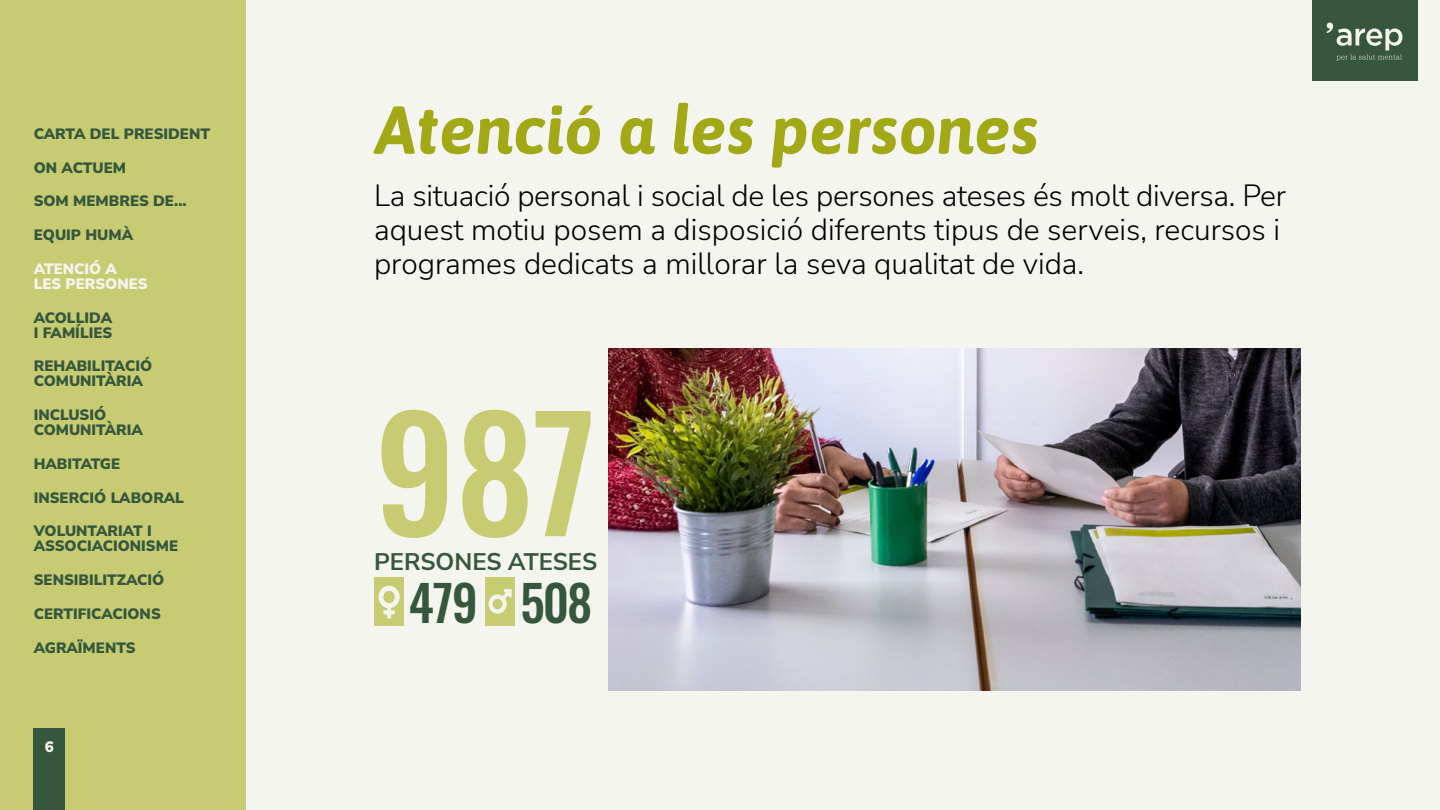
<style>
.page{position:relative;width:1440px;height:810px;background:#fff}
.page>*{position:absolute;margin:0;border:0;box-sizing:border-box;transform-origin:0 0}
.t1{font:500 154.5px "Oswald";color:#c7cc73}
.t2{font:italic 700 67.5px "Asap";color:#a1a916}
.t3{font:500 49.5px "Oswald";letter-spacing:-.03em;color:#36573d}
.t4{font:300 30px/33.8px "Nunito Sans";color:#000}
.t5{font:700 24px "Nunito Sans";color:#36573d}
.t6{font:900 15px/15px "Nunito Sans";color:#36573d}
.t7{font:900 15px/15px "Nunito Sans";color:#f5f5f0}
</style>
<div class="page">
<div style="left:6px;top:0;width:1434px;height:810px;background:#f5f5f0"></div>
<div style="left:374px;top:578px;width:30px;height:48px;background:#c7cc73"></div>
<svg style="left:379px;top:586px;width:21px;height:33px"></svg>
<div style="left:485px;top:578px;width:30px;height:48px;background:#c7cc73"></div>
<svg style="left:488px;top:589px;width:24px;height:25px"></svg>
<img style="left:608px;top:348px;width:692px;height:342px">
<div style="left:1312px;top:0;width:106px;height:81px;background:#36573d"></div>
<svg style="left:1327px;top:22px;width:76px;height:39px"></svg>
<div style="left:0;top:0;width:246px;height:810px;background:#c7cc73"></div>
<div style="left:34px;top:729px;width:31px;height:81px;background:#36573d"></div>
<p class="t6" style="left:34px;top:125px;width:178px">CARTA DEL PRESIDENT</p>
<p class="t6" style="left:34px;top:159px;width:94px">ON ACTUEM</p>
<p class="t6" style="left:34px;top:193px;width:154px">SOM MEMBRES DE...</p>
<p class="t6" style="left:34px;top:227px;width:101px">EQUIP HUMÀ</p>
<p class="t7" style="left:34px;top:260px;width:115px">ATENCIÓ A<br>LES PERSONES</p>
<p class="t6" style="left:34px;top:309px;width:80px">ACOLLIDA<br>I FAMÍLIES</p>
<p class="t6" style="left:34px;top:358px;width:120px">REHABILITACIÓ<br>COMUNITÀRIA</p>
<p class="t6" style="left:34px;top:407px;width:111px">INCLUSIÓ<br>COMUNITÀRIA</p>
<p class="t6" style="left:34px;top:455px;width:88px">HABITATGE</p>
<p class="t6" style="left:34px;top:489px;width:152px">INSERCIÓ LABORAL</p>
<p class="t6" style="left:34px;top:523px;width:146px">VOLUNTARIAT I<br>ASSOCIACIONISME</p>
<p class="t6" style="left:34px;top:572px;width:132px">SENSIBILITZACIÓ</p>
<p class="t6" style="left:34px;top:605px;width:129px">CERTIFICACIONS</p>
<p class="t6" style="left:34px;top:639px;width:103px">AGRAÏMENTS</p>
<p class="t7" style="left:45px;top:738px;width:10px">6</p>
<h2 class="t2" style="left:375px;top:83px;width:665px">Atenció a les persones</h2>
<h3 class="t4" style="left:374px;top:178px;width:913px">La situació personal i social de les persones ateses és molt diversa. Per aquest motiu posem a disposició diferents tipus de serveis, recursos i programes dedicats a millorar la seva qualitat de vida.</h3>
<h1 class="t1" style="left:375px;top:336px;width:223px">987</h1>
<h3 class="t5" style="left:374px;top:545px;width:225px">PERSONES ATESES</h3>
<h3 class="t3" style="left:409px;top:558px;width:185px">479 508</h3>
</div>
